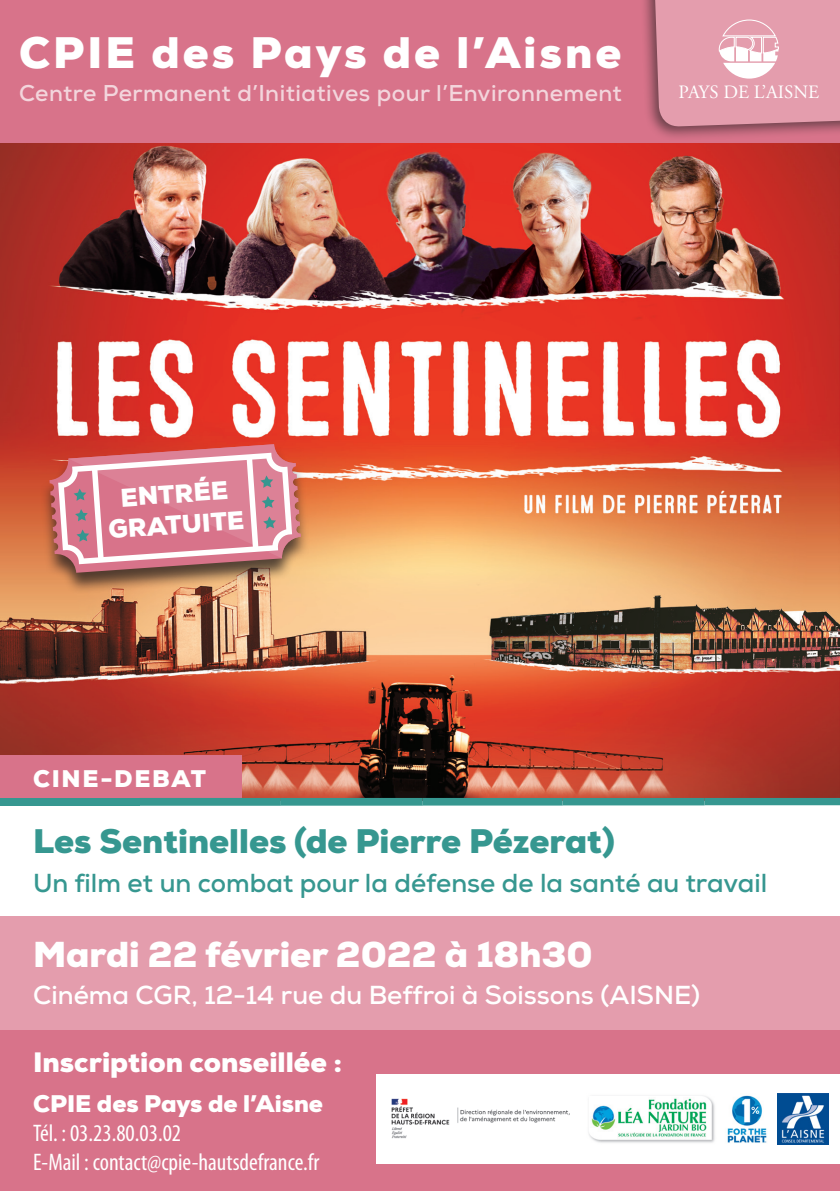
<style>
.page{position:relative;width:840px;height:1191px;background:#fff}
.page>*{position:absolute;margin:0;border:0;box-sizing:border-box;transform-origin:0 0}
.t1{font:900 44px "Nexa";letter-spacing:.07em;color:#fff}
.t2{font:900 36px "Nexa";color:#fff}
.t3{font:900 34px "Nexa";color:#369790}
.t4{font:900 28px "Nexa";color:#fff}
.t5{font:700 26px "Nexa";color:#369790}
.t6{font:700 26px "Nexa";color:#fff}
.t7{font:900 25.6px/30.8px "Nexa";color:#fff;text-align:center}
.t8{font:condensed 24px/28.8px "Myriad Pro";color:#fff}
.t9{font:900 24px "Nexa";color:#fff}
.t10{font:900 24px "Nexa";letter-spacing:.07em;color:#fff}
.t11{font:700 22.8px "Nexa";letter-spacing:.02em;color:#f3d5dc}
.t12{font:18.8px "Adobe Garamond Pro";color:#fff}
</style>
<div class="page">
<img style="left:0;top:143px;width:839px;height:655px">
<div style="left:0;top:916px;width:839px;height:114px;background:#e49dad"></div>
<div style="left:0;top:0;width:839px;height:143px;background:#d8738a"></div>
<div style="left:0;top:755px;width:241px;height:49px;background:#d8738a"></div>
<div style="left:0;top:1030px;width:839px;height:161px;background:#d8738a"></div>
<div style="left:139px;top:798px;width:700px;height:7px;background:#369790"></div>
<div style="left:0;top:798px;width:139px;height:7px;background:#369790"></div>
<div style="left:638px;top:0;width:201px;height:141px;background:#231f20;opacity:.6"></div>
<svg style="left:653px;top:0;width:186px;height:127px;background:#e19fae"></svg>
<div style="left:376px;top:1074px;width:463px;height:89px;background:#fff"></div>
<img style="left:588px;top:1095px;width:127px;height:48px">
<img style="left:391px;top:1098px;width:179px;height:41px">
<img style="left:777px;top:1093px;width:50px;height:51px">
<img style="left:727px;top:1095px;width:40px;height:48px">
<div style="left:38px;top:444px;width:272px;height:149px;background:#231f20;opacity:.75"></div>
<svg style="left:49px;top:444px;width:251px;height:129px;background:#d4848f"></svg>
<h1 class="t1" style="left:19px;top:25px;width:603px">CPIE des Pays de l’Aisne</h1>
<p class="t11" style="left:19px;top:79px;width:604px">Centre Permanent d’Initiatives pour l’Environnement</p>
<p class="t12" style="left:678px;top:81px;width:142px">PAYS DE L’AISNE</p>
<p class="t7" style="left:105px;top:483px;width:137px;rotate:-4deg">ENTRÉE<br>GRATUITE</p>
<p class="t10" style="left:33px;top:763px;width:174px">CINE-DEBAT</p>
<h3 class="t3" style="left:33px;top:819px;width:582px">Les Sentinelles (de Pierre Pézerat)</h3>
<p class="t5" style="left:33px;top:866px;width:735px">Un film et un combat pour la défense de la santé au travail</p>
<h2 class="t2" style="left:33px;top:931px;width:560px">Mardi 22 février 2022 à 18h30</h2>
<p class="t6" style="left:33px;top:977px;width:668px">Cinéma CGR, 12-14 rue du Beffroi à Soissons (AISNE)</p>
<p class="t4" style="left:33px;top:1044px;width:310px">Inscription conseillée :</p>
<p class="t9" style="left:33px;top:1088px;width:291px">CPIE des Pays de l’Aisne</p>
<p class="t8" style="left:33px;top:1118px;width:287px">Tél. : 03.23.80.03.02<br>E-Mail : contact@cpie-hautsdefrance.fr</p>
</div>
